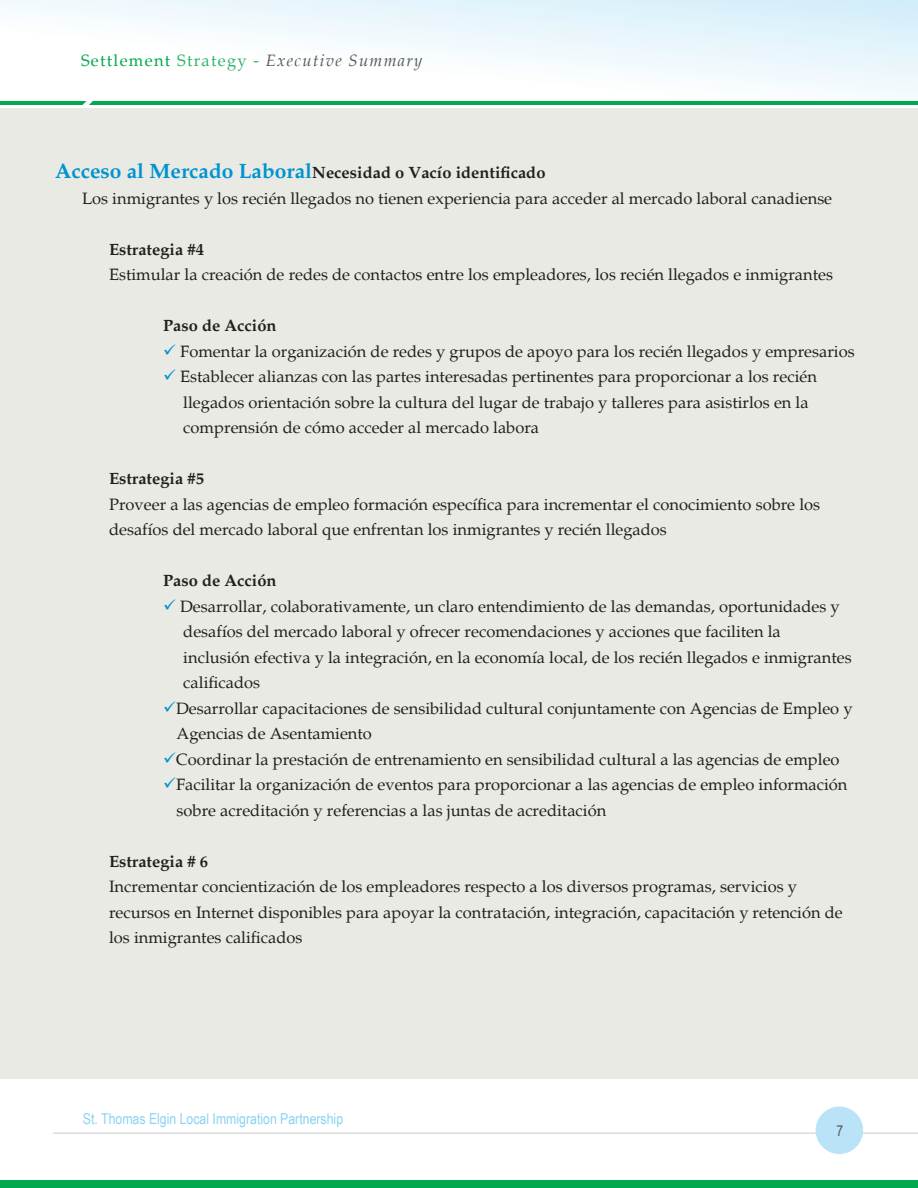
<style>
.page{position:relative;width:918px;height:1188px;background:#fff}
.page>*{position:absolute;margin:0;border:0;box-sizing:border-box;transform-origin:0 0}
.t1{font:16.5px/25.5px "Palatino";color:#231f20}
.t2{font:700 16.5px "Palatino";color:#231f20}
.t3{font:italic 16.5px "Palatino";letter-spacing:.08em;color:#57585a}
.t4{font:15px "Arial Narrow";color:#89d3f4}
.t5{font:15px "Arial Narrow";color:#57585a}
.s1{font-style:normal;color:#00a94d}
.s2{font-style:normal;color:#31b569}
.s3{font-size:21px;color:#0093d0}
.s4{color:#0093d0}
</style>
<div class="page">
<hr style="left:53px;top:1132px;width:865px;height:2px;background:#dcdddf">
<div style="left:816px;top:1107px;width:47px;height:47px;background:#bae3f8;border-radius:50%"></div>
<svg style="left:0;top:0;width:918px;height:97px"></svg>
<div style="left:0;top:1180px;width:918px;height:8px;background:#00a94d"></div>
<hr style="left:0;top:101px;width:918px;height:4px;background:#00a94d">
<svg style="left:73px;top:76px;width:41px;height:29px"></svg>
<div style="left:0;top:108px;width:918px;height:970px;background:#eaeae4"></div>
<p class="t3" style="left:81px;top:50px;width:343px"><span class="s1">Settlement</span> <span class="s2">Strategy -</span> Executive Summary</p>
<p class="t2" style="left:55px;top:163px;width:492px"><span class="s3">Acceso al Mercado Laboral</span>Necesidad o Vacío identificado</p>
<p class="t1" style="left:82px;top:186px;width:752px">Los inmigrantes y los recién llegados no tienen experiencia para acceder al mercado laboral canadiense</p>
<p class="t2" style="left:109px;top:240px;width:96px">Estrategia #4</p>
<p class="t1" style="left:109px;top:262px;width:726px">Estimular la creación de redes de contactos entre los empleadores, los recién llegados e inmigrantes</p>
<p class="t2" style="left:163px;top:316px;width:115px">Paso de Acción</p>
<p class="t1" style="left:163px;top:339px;width:693px"><span class="s4">✓</span> Fomentar la organización de redes y grupos de apoyo para los recién llegados y empresarios</p>
<p class="t1" style="left:163px;top:364px;width:655px"><span class="s4">✓</span> Establecer alianzas con las partes interesadas pertinentes para proporcionar a los recién</p>
<p class="t1" style="left:183px;top:390px;width:627px">llegados orientación sobre la cultura del lugar de trabajo y talleres para asistirlos en la comprensión de cómo acceder al mercado labora</p>
<p class="t2" style="left:109px;top:469px;width:96px">Estrategia #5</p>
<p class="t1" style="left:109px;top:492px;width:713px">Proveer a las agencias de empleo formación específica para incrementar el conocimiento sobre los</p>
<p class="t1" style="left:109px;top:517px;width:559px">desafíos del mercado laboral que enfrentan los inmigrantes y recién llegados</p>
<p class="t2" style="left:163px;top:571px;width:115px">Paso de Acción</p>
<p class="t1" style="left:163px;top:594px;width:678px"><span class="s4">✓</span> Desarrollar, colaborativamente, un claro entendimiento de las demandas, oportunidades y</p>
<p class="t1" style="left:183px;top:619px;width:670px">desafíos del mercado laboral y ofrecer recomendaciones y acciones que faciliten la inclusión efectiva y la integración, en la economía local, de los recién llegados e inmigrantes calificados</p>
<p class="t1" style="left:163px;top:696px;width:691px"><span class="s4">✓</span>Desarrollar capacitaciones de sensibilidad cultural conjuntamente con Agencias de Empleo y</p>
<p class="t1" style="left:177px;top:721px;width:197px">Agencias de Asentamiento</p>
<p class="t1" style="left:163px;top:747px;width:678px"><span class="s4">✓</span>Coordinar la prestación de entrenamiento en sensibilidad cultural a las agencias de empleo</p>
<p class="t1" style="left:163px;top:772px;width:686px"><span class="s4">✓</span>Facilitar la organización de eventos para proporcionar a las agencias de empleo información</p>
<p class="t1" style="left:177px;top:798px;width:431px">sobre acreditación y referencias a las juntas de acreditación</p>
<p class="t2" style="left:109px;top:852px;width:100px">Estrategia # 6</p>
<p class="t1" style="left:109px;top:874px;width:689px">Incrementar concientización de los empleadores respecto a los diversos programas, servicios y</p>
<p class="t1" style="left:109px;top:900px;width:735px">recursos en Internet disponibles para apoyar la contratación, integración, capacitación y retención de los inmigrantes calificados</p>
<p class="t4" style="left:83px;top:1108px;width:262px">St. Thomas Elgin Local Immigration Partnership</p>
<p class="t5" style="left:836px;top:1119px;width:8px">7</p>
</div>
